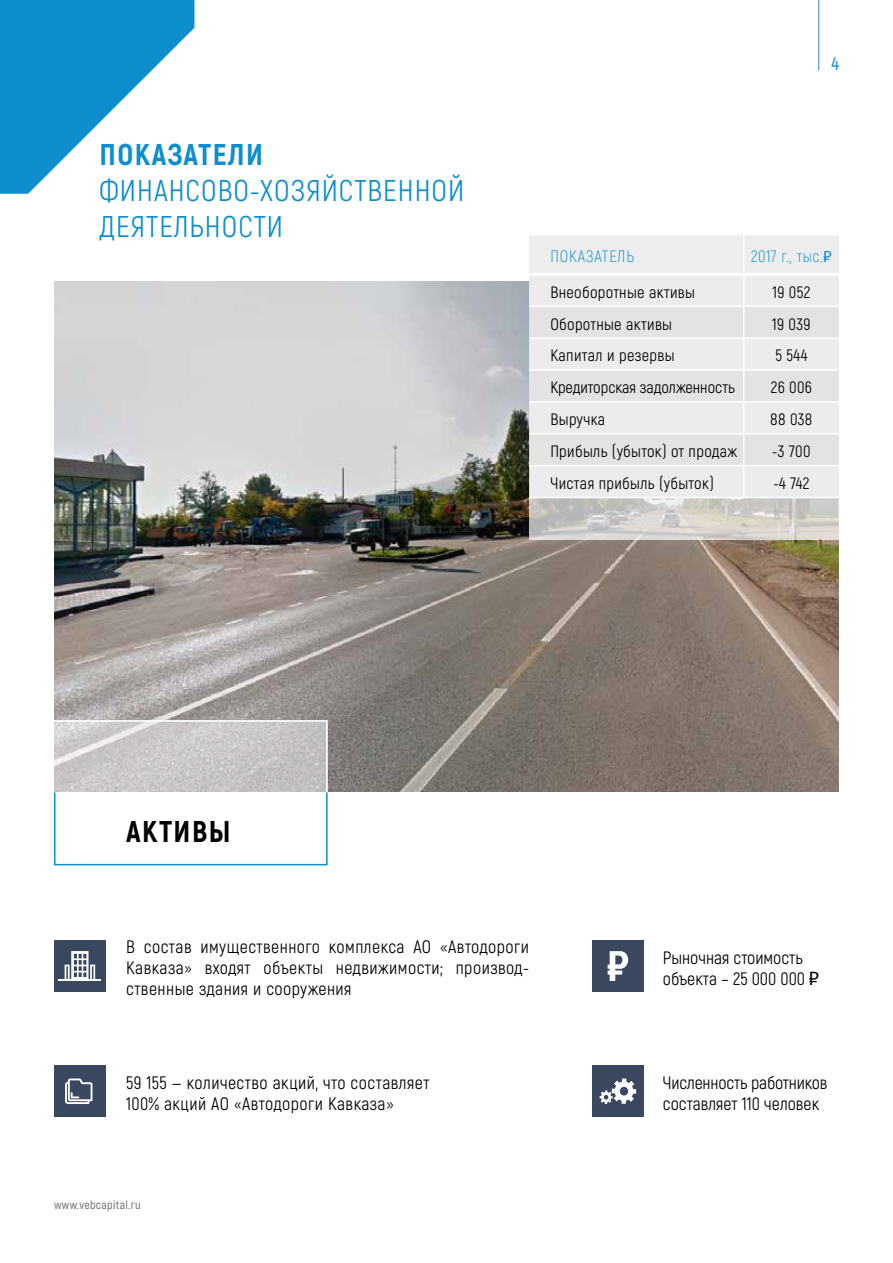
<style>
.page{position:relative;width:893px;height:1263px;background:#fff}
.page>*{position:absolute;margin:0;border:0;box-sizing:border-box;transform-origin:0 0}
.t1{font:30px/36px "Akrobat";letter-spacing:.035em;color:#0e8ece}
.t2{font:800 30px "Akrobat";letter-spacing:.05em;color:#0e8ece}
.t3{font:800 30px "Akrobat";letter-spacing:.05em;color:#000}
.t4{font:18px/21px "Akrobat";letter-spacing:.025em;color:#000;text-align:justify}
.t5{font:18px/21px "Akrobat";letter-spacing:-.01em;color:#000}
.t6{font:18px/21px "Akrobat";color:#000}
.t7{font:600 18px "Akrobat";color:#208dcd}
.t8{font:16.5px "Akrobat";letter-spacing:.02em;color:#000}
.t9{font:16.5px "Akrobat";color:#000}
.t10{font:300 16.5px "Akrobat";letter-spacing:.045em;color:#0e8ece}
.t11{font:600 12px "Akrobat";letter-spacing:.025em;color:#7a797a}
.s1{font-family:"Tahoma";font-weight:400;font-size:15px}
.s2{font-family:"Tahoma"}
</style>
<div class="page">
<hr style="left:818px;top:0;width:1px;height:70px;background:#1e8dce">
<svg style="left:0;top:0;width:194px;height:194px"></svg>
<img style="left:54px;top:282px;width:785px;height:510px">
<hr style="left:529px;top:497px;width:215px;height:1px;background:#fff">
<hr style="left:744px;top:497px;width:95px;height:1px;background:#fff">
<svg style="left:529px;top:235px;width:310px;height:262px;background:#e9e9e8"></svg>
<hr style="left:529px;top:305px;width:215px;height:2px;background:#fff">
<hr style="left:744px;top:305px;width:95px;height:2px;background:#fff">
<hr style="left:743px;top:307px;width:1px;height:30px;background:#fff">
<hr style="left:529px;top:337px;width:215px;height:2px;background:#fff">
<hr style="left:744px;top:337px;width:95px;height:2px;background:#fff">
<hr style="left:743px;top:339px;width:1px;height:30px;background:#fff">
<hr style="left:529px;top:369px;width:215px;height:2px;background:#fff">
<hr style="left:744px;top:369px;width:95px;height:2px;background:#fff">
<hr style="left:743px;top:371px;width:1px;height:30px;background:#fff">
<hr style="left:529px;top:401px;width:215px;height:2px;background:#fff">
<hr style="left:744px;top:401px;width:95px;height:2px;background:#fff">
<hr style="left:743px;top:403px;width:1px;height:30px;background:#fff">
<hr style="left:529px;top:433px;width:215px;height:1px;background:#fff">
<hr style="left:744px;top:433px;width:95px;height:1px;background:#fff">
<hr style="left:743px;top:434px;width:1px;height:31px;background:#fff">
<hr style="left:529px;top:465px;width:215px;height:1px;background:#fff">
<hr style="left:744px;top:465px;width:95px;height:1px;background:#fff">
<hr style="left:743px;top:466px;width:1px;height:31px;background:#fff">
<hr style="left:529px;top:273px;width:215px;height:3px;background:#fff">
<hr style="left:744px;top:273px;width:95px;height:3px;background:#fff">
<svg style="left:529px;top:498px;width:310px;height:42px;background:#d0cdc8"></svg>
<div style="left:54px;top:940px;width:52px;height:52px;background:#39475f"></div>
<hr style="left:59px;top:979px;width:42px;height:2px;background:#fff">
<svg style="left:65px;top:951px;width:30px;height:28px"></svg>
<div style="left:54px;top:1065px;width:52px;height:52px;background:#39475f"></div>
<svg style="left:65px;top:1078px;width:27px;height:26px"></svg>
<div style="left:592px;top:940px;width:52px;height:52px;background:#39475f"></div>
<svg style="left:608px;top:951px;width:20px;height:30px"></svg>
<div style="left:592px;top:1065px;width:52px;height:52px;background:#39475f"></div>
<svg style="left:600px;top:1078px;width:36px;height:26px"></svg>
<svg style="left:54px;top:723px;width:271px;height:68px;background:#cac7c6"></svg>
<div style="left:51px;top:720px;width:277px;height:74px;border:2px solid #fff"></div>
<div style="left:54px;top:792px;width:274px;height:73px;border:2px solid #0e8ece"></div>
<h1 class="t2" style="left:99px;top:136px;width:165px">ПОКАЗАТЕЛИ</h1>
<h1 class="t1" style="left:99px;top:173px;width:366px">ФИНАНСОВО-ХОЗЯЙСТВЕННОЙ<br>ДЕЯТЕЛЬНОСТИ</h1>
<p class="t7" style="left:831px;top:53px;width:9px">4</p>
<p class="t10" style="left:550px;top:247px;width:85px">ПОКАЗАТЕЛЬ</p>
<p class="t10" style="left:751px;top:247px;width:82px">2017 г., тыс.<span class="s1">₽</span></p>
<p class="t8" style="left:550px;top:282px;width:146px">Внеоборотные активы</p>
<p class="t8" style="left:772px;top:282px;width:39px">19 052</p>
<p class="t8" style="left:550px;top:314px;width:123px">Оборотные активы</p>
<p class="t8" style="left:772px;top:314px;width:40px">19 039</p>
<p class="t8" style="left:550px;top:346px;width:126px">Капитал и резервы</p>
<p class="t8" style="left:775px;top:346px;width:34px">5 544</p>
<p class="t9" style="left:550px;top:378px;width:186px">Кредиторская задолженность</p>
<p class="t8" style="left:771px;top:378px;width:43px">26 006</p>
<p class="t8" style="left:550px;top:410px;width:56px">Выручка</p>
<p class="t8" style="left:770px;top:410px;width:44px">88 038</p>
<p class="t8" style="left:550px;top:441px;width:188px">Прибыль (убыток) от продаж</p>
<p class="t8" style="left:772px;top:441px;width:40px">-3 700</p>
<p class="t8" style="left:550px;top:473px;width:165px">Чистая прибыль (убыток)</p>
<p class="t8" style="left:773px;top:473px;width:38px">-4 742</p>
<h1 class="t3" style="left:126px;top:812px;width:106px">АКТИВЫ</h1>
<p class="t4" style="left:126px;top:936px;width:404px">В состав имущественного комплекса АО «Автодороги Кавказа» входят объекты недвижимости; производ&shy;ственные здания и сооружения</p>
<p class="t6" style="left:663px;top:947px;width:158px">Рыночная стоимость объекта – 25 000 000 <span class="s2">₽</span></p>
<p class="t4" style="left:126px;top:1072px;width:305px">59 155 — количество акций, что составляет<br>100% акций АО «Автодороги Кавказа»</p>
<p class="t5" style="left:663px;top:1072px;width:166px">Численность работников составляет 110 человек</p>
<p class="t11" style="left:54px;top:1197px;width:88px">www.vebcapital.ru</p>
</div>
